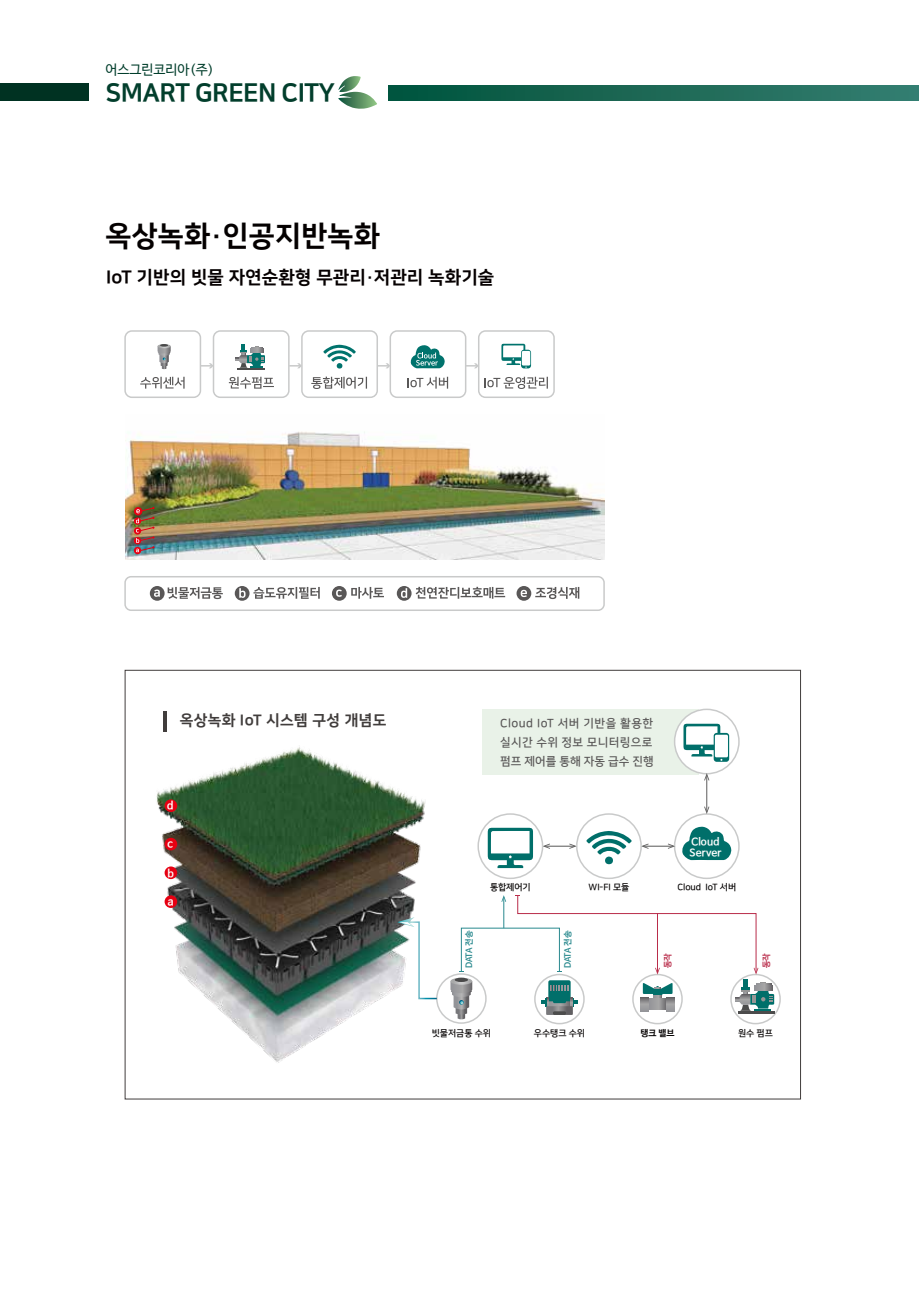
<style>
.page{position:relative;width:919px;height:1289px;background:#fff}
.page>*{position:absolute;margin:0;border:0;box-sizing:border-box;transform-origin:0 0}
.t1{font:28.5px "Nanum Square EB";letter-spacing:.01em;color:#040000}
.t2{font:25.5px "Nanum Square EB";letter-spacing:-.025em;color:#023e2c}
.t3{font:18px "Nanum Square EB";letter-spacing:.01em;color:#060001}
.t4{font:15px "Nanum Square EB";letter-spacing:.025em;color:#413d3c}
.t5{font:13.5px "Nanum Barun Gothic";color:#023e2c}
.t6{font:11.7px/18.8px "Nanum Square B";letter-spacing:.03em;color:#595757;text-align:justify}
.t7{font:700 10.65px "Nanum Barun Gothic";color:#fff}
.t8{font:700 10.2px/10.2px "Nanum Barun Gothic";letter-spacing:.02em;color:#fff}
.t9{font:9px "Nanum Square B";letter-spacing:-.005em;color:#040000}
.t10{font:700 9px "Nanum Barun Gothic";color:#040000}
.t11{font:700 8.4px "Nanum Barun Gothic";letter-spacing:-.035em;color:#29898e}
.t12{font:700 8.4px "Nanum Barun Gothic";color:#b92c4a}
</style>
<div class="page">
<div style="left:0;top:83px;width:88px;height:17px;background:#003222"></div>
<svg style="left:388px;top:85px;width:530px;height:15px;background:#1b6856"></svg>
<svg style="left:338px;top:76px;width:39px;height:33px"></svg>
<img style="left:125px;top:431px;width:479px;height:128px">
<div style="left:124px;top:576px;width:480px;height:35px;border:2px solid #c9caca;border-radius:6px"></div>
<div style="left:134px;top:537px;width:7px;height:7px;background:#e60012;border-radius:50%"></div>
<div style="left:134px;top:527px;width:7px;height:7px;background:#e60012;border-radius:50%"></div>
<svg style="left:134px;top:547px;width:7px;height:7px"></svg>
<svg style="left:168px;top:587px;width:55px;height:12px"></svg>
<svg style="left:253px;top:587px;width:67px;height:12px"></svg>
<div style="left:235px;top:586px;width:14px;height:14px;background:#595757;border-radius:50%"></div>
<svg style="left:239px;top:588px;width:6px;height:10px"></svg>
<svg style="left:351px;top:587px;width:33px;height:11px"></svg>
<div style="left:332px;top:586px;width:14px;height:14px;background:#595757;border-radius:50%"></div>
<svg style="left:336px;top:589px;width:6px;height:7px"></svg>
<div style="left:150px;top:586px;width:15px;height:14px;background:#595757;border-radius:50%"></div>
<svg style="left:154px;top:589px;width:6px;height:7px"></svg>
<svg style="left:415px;top:587px;width:90px;height:11px"></svg>
<div style="left:397px;top:586px;width:14px;height:14px;background:#595757;border-radius:50%"></div>
<svg style="left:401px;top:588px;width:6px;height:10px"></svg>
<svg style="left:535px;top:587px;width:44px;height:12px"></svg>
<div style="left:516px;top:586px;width:15px;height:14px;background:#595757;border-radius:50%"></div>
<svg style="left:520px;top:590px;width:7px;height:7px"></svg>
<svg style="left:136px;top:507px;width:18px;height:45px"></svg>
<svg style="left:140px;top:377px;width:44px;height:11px"></svg>
<svg style="left:157px;top:344px;width:14px;height:25px"></svg>
<div style="left:124px;top:330px;width:77px;height:68px;border:2px solid #c9caca;border-radius:7px"></div>
<svg style="left:229px;top:377px;width:45px;height:11px"></svg>
<hr style="left:238px;top:368px;width:27px;height:2px;background:#4c4c4c">
<svg style="left:236px;top:344px;width:29px;height:24px"></svg>
<div style="left:213px;top:330px;width:76px;height:68px;border:2px solid #c9caca;border-radius:7px"></div>
<svg style="left:311px;top:376px;width:56px;height:13px"></svg>
<svg style="left:323px;top:345px;width:33px;height:23px"></svg>
<div style="left:301px;top:330px;width:77px;height:68px;border:2px solid #c9caca;border-radius:7px"></div>
<svg style="left:408px;top:377px;width:40px;height:11px"></svg>
<svg style="left:410px;top:345px;width:35px;height:23px"></svg>
<div style="left:389px;top:330px;width:77px;height:68px;border:2px solid #c9caca;border-radius:7px"></div>
<svg style="left:484px;top:377px;width:64px;height:12px"></svg>
<svg style="left:521px;top:350px;width:10px;height:18px"></svg>
<div style="left:521px;top:351px;width:9px;height:14px;background:#fff"></div>
<svg style="left:501px;top:344px;width:25px;height:24px"></svg>
<div style="left:478px;top:330px;width:76px;height:68px;border:2px solid #c9caca;border-radius:7px"></div>
<svg style="left:201px;top:363px;width:12px;height:5px"></svg>
<svg style="left:289px;top:363px;width:13px;height:5px"></svg>
<svg style="left:377px;top:363px;width:13px;height:5px"></svg>
<svg style="left:466px;top:363px;width:12px;height:5px"></svg>
<div style="left:482px;top:709px;width:217px;height:65px;background:#e9f2e8"></div>
<img style="left:156px;top:747px;width:285px;height:316px">
<div style="left:164px;top:895px;width:13px;height:13px;background:#e60012;border-radius:50%"></div>
<div style="left:164px;top:866px;width:13px;height:13px;background:#e60012;border-radius:50%"></div>
<div style="left:164px;top:837px;width:13px;height:13px;background:#e60012;border-radius:50%"></div>
<div style="left:164px;top:799px;width:13px;height:13px;background:#e60012;border-radius:50%"></div>
<div style="left:436px;top:973px;width:50px;height:50px;border:2px solid #c9caca;border-radius:50%"></div>
<div style="left:730px;top:973px;width:50px;height:51px;border:2px solid #c9caca;border-radius:50%"></div>
<div style="left:477px;top:813px;width:66px;height:66px;border:2px solid #c9caca;border-radius:50%"></div>
<div style="left:576px;top:813px;width:65px;height:66px;border:2px solid #c9caca;border-radius:50%"></div>
<div style="left:674px;top:709px;width:64px;height:64px;background:#fff;border-radius:50%"></div>
<div style="left:673px;top:708px;width:66px;height:66px;border:2px solid #c9caca;border-radius:50%"></div>
<svg style="left:487px;top:827px;width:46px;height:41px"></svg>
<svg style="left:450px;top:895px;width:324px;height:124px"></svg>
<div style="left:605px;top:856px;width:8px;height:8px;background:#006f6a;border-radius:50%"></div>
<svg style="left:586px;top:831px;width:45px;height:23px"></svg>
<div style="left:673px;top:813px;width:66px;height:66px;border:2px solid #c9caca;border-radius:50%"></div>
<svg style="left:542px;top:843px;width:34px;height:5px"></svg>
<hr style="left:643px;top:845px;width:30px;height:1px;background:#5d5c5c">
<svg style="left:641px;top:843px;width:7px;height:5px"></svg>
<svg style="left:667px;top:843px;width:8px;height:5px"></svg>
<svg style="left:681px;top:826px;width:50px;height:34px"></svg>
<svg style="left:713px;top:733px;width:16px;height:28px"></svg>
<div style="left:714px;top:734px;width:14px;height:23px;background:#fff;border-radius:2px"></div>
<svg style="left:683px;top:723px;width:39px;height:37px"></svg>
<svg style="left:397px;top:917px;width:41px;height:83px"></svg>
<hr style="left:706px;top:775px;width:1px;height:36px;background:#5d5c5c">
<svg style="left:704px;top:806px;width:5px;height:8px"></svg>
<svg style="left:704px;top:773px;width:5px;height:7px"></svg>
<hr style="left:164px;top:711px;width:3px;height:20px;background:#413d3c">
<p class="t5" style="left:105px;top:63px;width:110px">어스그린코리아(주)</p>
<p class="t2" style="left:105px;top:79px;width:231px">SMART GREEN CITY</p>
<p class="t1" style="left:105px;top:220px;width:276px">옥상녹화·인공지반녹화</p>
<p class="t3" style="left:106px;top:267px;width:389px">IoT 기반의 빗물 자연순환형 무관리·저관리 녹화기술</p>
<p class="t4" style="left:180px;top:712px;width:208px">옥상녹화 IoT 시스템 구성 개념도</p>
<p class="t7" style="left:167px;top:800px;width:8px">d</p>
<p class="t7" style="left:168px;top:838px;width:7px">c</p>
<p class="t7" style="left:168px;top:867px;width:8px">b</p>
<p class="t7" style="left:168px;top:895px;width:7px">a</p>
<p class="t6" style="left:500px;top:714px;width:155px">Cloud IoT 서버 기반을 활용한 실시간 수위 정보 모니터링으로 펌프 제어를 통해 자동 급수 진행</p>
<p class="t8" style="left:689px;top:837px;width:33px">Cloud<br>Server</p>
<p class="t9" style="left:490px;top:882px;width:42px">통합제어기</p>
<p class="t11" style="left:464px;top:968px;width:39px;rotate:-90deg">DATA 전송</p>
<p class="t11" style="left:563px;top:968px;width:39px;rotate:-90deg">DATA 전송</p>
<p class="t9" style="left:588px;top:882px;width:42px">WI-FI 모듈</p>
<p class="t9" style="left:677px;top:882px;width:60px">Cloud IoT 서버</p>
<p class="t12" style="left:663px;top:968px;width:17px;rotate:-90deg">동작</p>
<p class="t12" style="left:762px;top:968px;width:17px;rotate:-90deg">동작</p>
<p class="t9" style="left:431px;top:1028px;width:61px">빗물저금통 수위</p>
<p class="t9" style="left:534px;top:1028px;width:53px">우수탱크 수위</p>
<p class="t10" style="left:640px;top:1028px;width:35px">탱크 밸브</p>
<p class="t9" style="left:738px;top:1028px;width:36px">원수 펌프</p>
</div>
